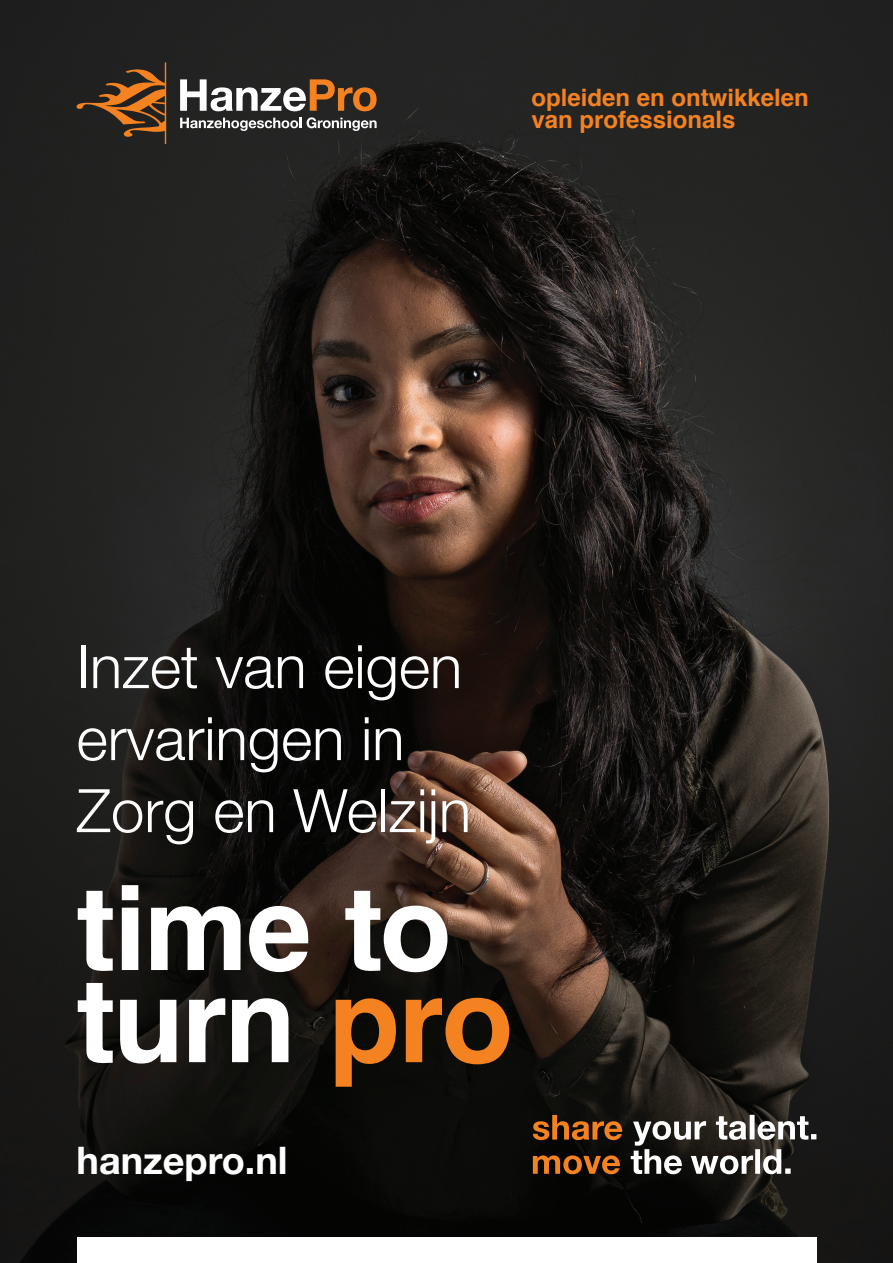
<style>
.page{position:relative;width:893px;height:1263px;background:#fff}
.page>*{position:absolute;margin:0;border:0;box-sizing:border-box;transform-origin:0 0}
.t1{font:700 117.15px/92.1px "Helvetica";letter-spacing:-.02em;color:#fff}
.t2{font:300 60px/72px "Helvetica Neue";color:#fff}
.t3{font:700 37.8px "Helvetica Neue";color:#fff}
.t4{font:700 24px/22.5px "Helvetica";color:#f58220}
.s1{color:#f58220}
</style>
<div class="page">
<img style="left:0;top:0;width:893px;height:1263px">
<svg style="left:77px;top:62px;width:89px;height:82px;background:#553920"></svg>
<svg style="left:180px;top:79px;width:197px;height:32px"></svg>
<svg style="left:180px;top:118px;width:121px;height:13px"></svg>
<svg style="left:307px;top:117px;width:70px;height:14px"></svg>
<div style="left:77px;top:1237px;width:739px;height:26px;background:#fff"></div>
<svg style="left:533px;top:1115px;width:89px;height:25px;background:#6e3e13"></svg>
<svg style="left:533px;top:1155px;width:87px;height:19px;background:#824612"></svg>
<svg style="left:631px;top:1115px;width:185px;height:59px"></svg>
<p class="t4" style="left:531px;top:86px;width:279px">opleiden en ontwikkelen van professionals</p>
<p class="t2" style="left:77px;top:626px;width:396px">Inzet van eigen ervaringen in<br>Zorg en Welzijn</p>
<h1 class="t1" style="left:77px;top:884px;width:438px">time to turn <span class="s1">pro</span></h1>
<p class="t3" style="left:77px;top:1131px;width:213px">hanzepro.nl</p>
</div>
